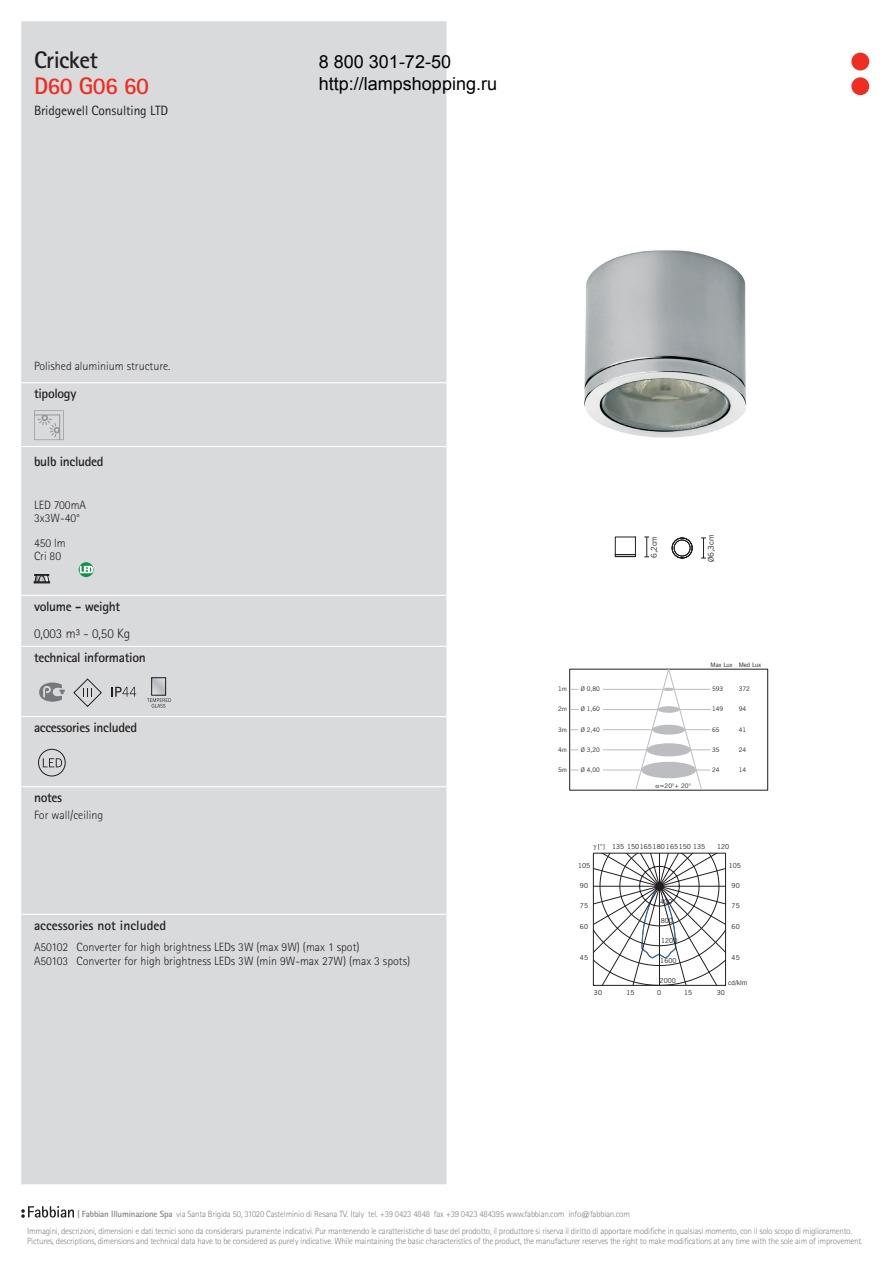
<style>
.page{position:relative;width:893px;height:1263px;background:#fff}
.page>*{position:absolute;margin:0;border:0;box-sizing:border-box;transform-origin:0 0}
.t1{font:700 24px "Rotis Sans Serif Std";letter-spacing:-.025em;color:#ee2e22}
.t2{font:700 24px "Rotis Sans Serif Std";letter-spacing:-.025em;color:#231f20}
.t3{font:18px/21.6px "Arial";color:#000}
.t4{font:700 13.5px "Rotis Sans Serif Std";letter-spacing:-.025em;color:#231f20}
.t5{font:13.5px "Rotis Sans Serif Std";letter-spacing:-.01em;color:#231f20}
.t6{font:700 13.5px "Rotis Sans Serif Std";color:#231f20}
.t7{font:300 13.5px "Rotis Sans Serif Std";color:#231f20}
.t8{font:300 12px/12.8px "Rotis Sans Serif Std";color:#231f20}
.t9{font:300 9px/16.4px "Rotis Sans Serif Std";letter-spacing:-.025em;color:#808285}
.t10{font:7.95px "News Gothic BT";color:#231f20}
.t11{font:6.75px "News Gothic BT";color:#231f20}
.t12{font:6.15px "News Gothic BT";color:#231f20}
.s1{font-weight:700}
</style>
<div class="page">
<div style="left:21px;top:21px;width:425px;height:1163px;background:#d9dadc"></div>
<hr style="left:21px;top:382px;width:425px;height:1px;background:#fff">
<hr style="left:21px;top:446px;width:425px;height:1px;background:#fff">
<hr style="left:21px;top:595px;width:425px;height:1px;background:#fff">
<hr style="left:21px;top:646px;width:425px;height:1px;background:#fff">
<hr style="left:21px;top:716px;width:425px;height:1px;background:#fff">
<hr style="left:21px;top:786px;width:425px;height:1px;background:#fff">
<hr style="left:21px;top:914px;width:425px;height:1px;background:#fff">
<svg style="left:34px;top:410px;width:30px;height:30px"></svg>
<svg style="left:34px;top:574px;width:16px;height:9px"></svg>
<svg style="left:79px;top:562px;width:15px;height:15px"></svg>
<svg style="left:80px;top:566px;width:13px;height:7px"></svg>
<svg style="left:39px;top:682px;width:26px;height:20px"></svg>
<svg style="left:73px;top:678px;width:29px;height:29px"></svg>
<svg style="left:112px;top:687px;width:24px;height:10px"></svg>
<svg style="left:147px;top:698px;width:24px;height:10px"></svg>
<svg style="left:153px;top:679px;width:11px;height:14px"></svg>
<div style="left:151px;top:677px;width:15px;height:18px;border:1px solid #1b171b"></div>
<svg style="left:38px;top:749px;width:28px;height:27px"></svg>
<hr style="left:593px;top:985px;width:133px;height:1px;background:#231f20">
<svg style="left:593px;top:844px;width:133px;height:141px"></svg>
<div style="left:569px;top:669px;width:199px;height:121px;border:1px solid #231f20"></div>
<hr style="left:603px;top:770px;width:37px;height:1px;background:#bcbdc0">
<hr style="left:603px;top:749px;width:43px;height:1px;background:#bcbdc0">
<hr style="left:603px;top:729px;width:49px;height:1px;background:#bcbdc0">
<hr style="left:603px;top:709px;width:54px;height:1px;background:#bcbdc0">
<hr style="left:603px;top:689px;width:60px;height:1px;background:#bcbdc0">
<svg style="left:615px;top:536px;width:21px;height:22px"></svg>
<svg style="left:644px;top:537px;width:5px;height:20px"></svg>
<svg style="left:671px;top:537px;width:22px;height:21px"></svg>
<svg style="left:701px;top:538px;width:5px;height:21px"></svg>
<img style="left:584px;top:250px;width:163px;height:188px">
<svg style="left:21px;top:1206px;width:53px;height:12px"></svg>
<div style="left:851px;top:53px;width:18px;height:17px;background:#ee2e22;border-radius:50%"></div>
<div style="left:851px;top:77px;width:18px;height:18px;background:#ee2e22;border-radius:50%"></div>
<svg style="left:635px;top:668px;width:75px;height:122px"></svg>
<h1 class="t2" style="left:34px;top:45px;width:65px">Cricket</h1>
<h1 class="t1" style="left:34px;top:70px;width:117px">D60 G06 60</h1>
<h3 class="t5" style="left:34px;top:102px;width:136px">Bridgewell Consulting LTD</h3>
<h2 class="t3" style="left:319px;top:51px;width:180px">8 800 301-72-50 http://lampshopping.ru</h2>
<h3 class="t8" style="left:34px;top:360px;width:138px">Polished aluminium structure.</h3>
<h3 class="t4" style="left:34px;top:385px;width:44px">tipology</h3>
<h3 class="t4" style="left:34px;top:453px;width:71px">bulb included</h3>
<h3 class="t8" style="left:34px;top:498px;width:53px">LED 700mA<br>3x3W-40°</h3>
<h3 class="t8" style="left:34px;top:537px;width:33px">450 lm<br>Cri 80</h3>
<h3 class="t4" style="left:34px;top:598px;width:88px">volume - weight</h3>
<h3 class="t7" style="left:34px;top:625px;width:98px">0,003 m³ - 0,50 Kg</h3>
<h3 class="t4" style="left:34px;top:649px;width:113px">technical information</h3>
<h3 class="t4" style="left:34px;top:719px;width:105px">accessories included</h3>
<h3 class="t4" style="left:34px;top:789px;width:30px">notes</h3>
<h3 class="t8" style="left:34px;top:809px;width:71px">For wall/ceiling</h3>
<h3 class="t6" style="left:34px;top:917px;width:134px">accessories not included</h3>
<h3 class="t8" style="left:34px;top:939px;width:378px;line-height:14.4px">A50102 Converter for high brightness LEDs 3W (max 9W) (max 1 spot)<br>A50103 Converter for high brightness LEDs 3W (min 9W-max 27W) (max 3 spots)</h3>
<p class="t10" style="left:649px;top:558px;width:24px;rotate:-90deg">6,2cm</p>
<p class="t10" style="left:706px;top:562px;width:29px;rotate:-90deg">Ø6,3cm</p>
<p class="t12" style="left:558px;top:685px;width:10px">1m</p>
<p class="t12" style="left:558px;top:705px;width:10px">2m</p>
<p class="t12" style="left:558px;top:726px;width:10px">3m</p>
<p class="t12" style="left:558px;top:746px;width:10px">4m</p>
<p class="t12" style="left:558px;top:766px;width:10px">5m</p>
<p class="t12" style="left:581px;top:685px;width:21px">Ø 0,80</p>
<p class="t12" style="left:581px;top:705px;width:21px">Ø 1,60</p>
<p class="t12" style="left:581px;top:726px;width:21px">Ø 2,40</p>
<p class="t12" style="left:581px;top:746px;width:21px">Ø 3,20</p>
<p class="t12" style="left:581px;top:766px;width:21px">Ø 4,00</p>
<p class="t12" style="left:659px;top:782px;width:33px">=20°+ 20°</p>
<p class="t12" style="left:710px;top:661px;width:52px">Max Lux Med Lux</p>
<p class="t12" style="left:712px;top:685px;width:13px">593</p>
<p class="t12" style="left:712px;top:705px;width:13px">149</p>
<p class="t12" style="left:712px;top:726px;width:9px">65</p>
<p class="t12" style="left:712px;top:746px;width:9px">35</p>
<p class="t12" style="left:712px;top:766px;width:9px">24</p>
<p class="t12" style="left:739px;top:685px;width:13px">372</p>
<p class="t12" style="left:739px;top:705px;width:9px">94</p>
<p class="t12" style="left:739px;top:726px;width:9px">41</p>
<p class="t12" style="left:739px;top:746px;width:9px">24</p>
<p class="t12" style="left:739px;top:766px;width:9px">14</p>
<p class="t11" style="left:612px;top:842px;width:95px">135 150165180 165150 135</p>
<p class="t11" style="left:717px;top:842px;width:14px">120</p>
<p class="t11" style="left:578px;top:862px;width:14px">105</p>
<p class="t11" style="left:729px;top:862px;width:14px">105</p>
<p class="t11" style="left:580px;top:881px;width:10px">90</p>
<p class="t11" style="left:732px;top:882px;width:10px">90</p>
<p class="t11" style="left:580px;top:901px;width:10px">75</p>
<p class="t11" style="left:580px;top:922px;width:10px">60</p>
<p class="t11" style="left:660px;top:897px;width:14px">400</p>
<p class="t11" style="left:661px;top:937px;width:18px">1200</p>
<p class="t11" style="left:661px;top:916px;width:14px">800</p>
<p class="t11" style="left:732px;top:901px;width:10px">75</p>
<p class="t11" style="left:732px;top:922px;width:10px">60</p>
<p class="t11" style="left:580px;top:954px;width:10px">45</p>
<p class="t11" style="left:660px;top:956px;width:18px">1600</p>
<p class="t11" style="left:732px;top:954px;width:10px">45</p>
<p class="t11" style="left:660px;top:977px;width:18px">2000</p>
<p class="t11" style="left:728px;top:978px;width:21px">cd/klm</p>
<p class="t11" style="left:594px;top:989px;width:10px">30</p>
<p class="t11" style="left:626px;top:988px;width:10px">15</p>
<p class="t11" style="left:657px;top:988px;width:6px">0</p>
<p class="t11" style="left:684px;top:988px;width:10px">15</p>
<p class="t11" style="left:717px;top:988px;width:10px">30</p>
<p class="t9" style="left:27px;top:1206px;width:826px;text-indent:50px"><span class="s1">| Fabbian Illuminazione Spa</span> via Santa Brigida 50, 31020 Castelminio di Resana TV. Italy tel. +39 0423 4848 fax +39 0423 484395 www.fabbian.com info@fabbian.com<br>Immagini, descrizioni, dimensioni e dati tecnici sono da considerarsi puramente indicativi. Pur mantenendo le caratteristiche di base del prodotto, il produttore si riserva il diritto di apportare modifiche in qualsiasi momento, con il solo scopo di miglioramento.</p>
<p class="t9" style="left:27px;top:1233px;width:837px">Pictures, descriptions, dimensions and technical data have to be considered as purely indicative. While maintaining the basic characteristics of the product, the manufacturer reserves the right to make modifications at any time with the sole aim of improvement.</p>
</div>
